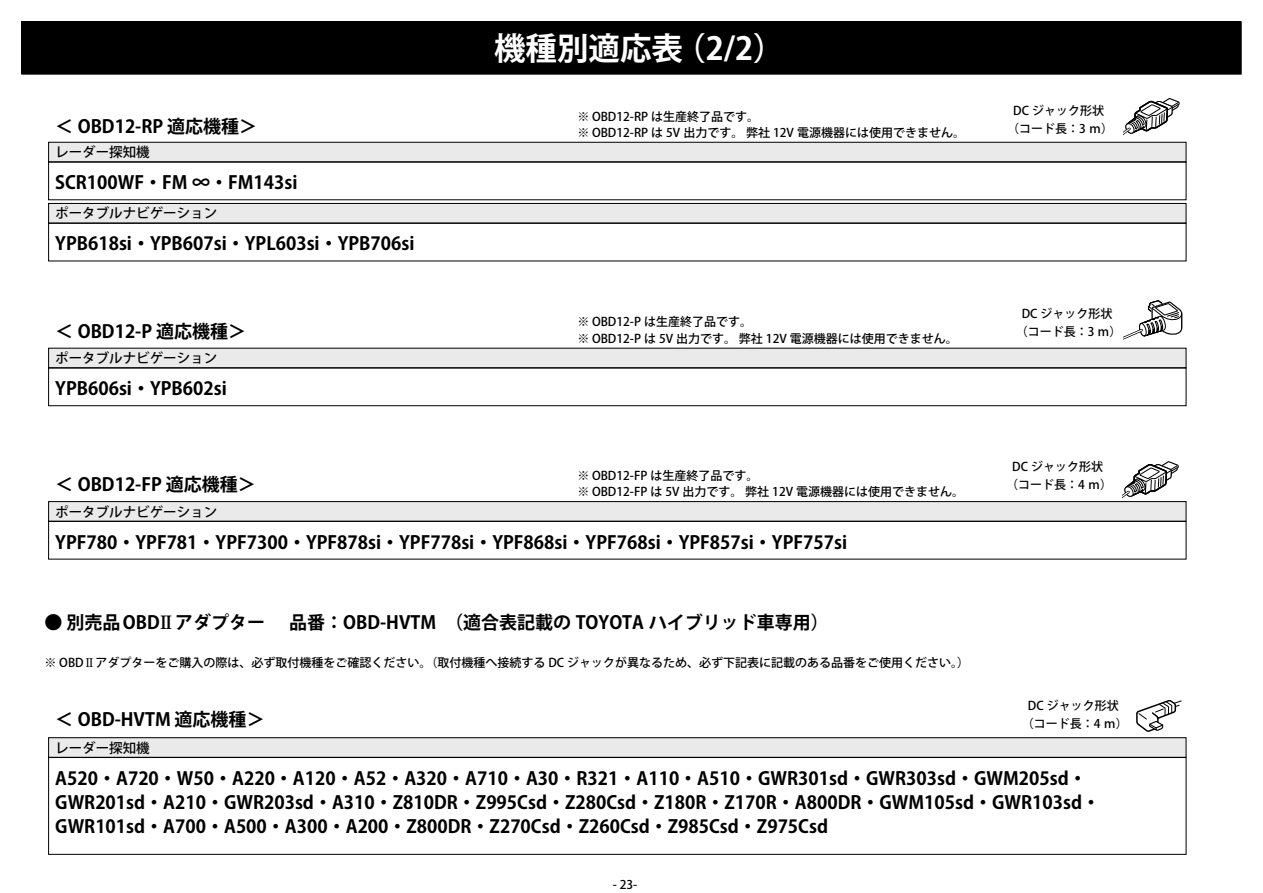
<style>
.page{position:relative;width:1263px;height:893px;background:#fff}
.page>*{position:absolute;margin:0;border:0;box-sizing:border-box;transform-origin:0 0}
.t1{font:700 31.5px "Koz Go Pro";color:#fff}
.t2{font:700 18px/24px "Koz Go Pro";color:#000}
.t3{font:500 13.5px "Koz Go Pro";color:#000}
.t4{font:500 12px/18px "Koz Go Pro";color:#000;text-align:center}
.s1{font-family:"Koz Min Pro"}
</style>
<div class="page">
<div style="left:22px;top:22px;width:1219px;height:52px;background:#000"></div>
<div style="left:21px;top:21px;width:1221px;height:54px;border:1px solid #000"></div>
<div style="left:49px;top:738px;width:1137px;height:19px;background:#eaeaea"></div>
<div style="left:48px;top:737px;width:1138px;height:21px;border:1px solid #000"></div>
<div style="left:48px;top:757px;width:1138px;height:98px;border:1px solid #000"></div>
<svg style="left:1136px;top:700px;width:46px;height:32px"></svg>
<div style="left:49px;top:348px;width:1137px;height:20px;background:#eaeaea"></div>
<div style="left:48px;top:348px;width:1138px;height:20px;border:1px solid #000"></div>
<div style="left:48px;top:368px;width:1138px;height:38px;border:1px solid #000"></div>
<svg style="left:1124px;top:300px;width:59px;height:48px"></svg>
<div style="left:49px;top:502px;width:1137px;height:19px;background:#eaeaea"></div>
<div style="left:48px;top:501px;width:1138px;height:21px;border:1px solid #000"></div>
<div style="left:48px;top:521px;width:1138px;height:38px;border:1px solid #000"></div>
<svg style="left:1123px;top:461px;width:56px;height:37px"></svg>
<div style="left:49px;top:142px;width:1137px;height:20px;background:#eaeaea"></div>
<div style="left:48px;top:142px;width:1138px;height:20px;border:1px solid #000"></div>
<div style="left:49px;top:203px;width:1137px;height:20px;background:#eaeaea"></div>
<div style="left:48px;top:203px;width:1138px;height:20px;border:1px solid #000"></div>
<div style="left:48px;top:223px;width:1138px;height:38px;border:1px solid #000"></div>
<svg style="left:1124px;top:98px;width:56px;height:37px"></svg>
<p class="t2" style="left:55px;top:116px;width:203px">＜ OBD12-RP 適応機種＞</p>
<p class="t3" style="left:55px;top:144px;width:96px">レーダー探知機</p>
<p class="t2" style="left:55px;top:172px;width:244px">SCR100WF・FM ∞・FM143si</p>
<p class="t3" style="left:55px;top:205px;width:164px">ポータブルナビゲーション</p>
<p class="t2" style="left:55px;top:233px;width:361px">YPB618si・YPB607si・YPL603si・YPB706si</p>
<p class="t2" style="left:55px;top:321px;width:192px">＜ OBD12-P 適応機種＞</p>
<p class="t3" style="left:55px;top:349px;width:164px">ポータブルナビゲーション</p>
<p class="t2" style="left:55px;top:378px;width:173px">YPB606si・YPB602si</p>
<h1 class="t1" style="left:494px;top:28px;width:190px">機種別適応表</h1>
<h1 class="t1" style="left:674px;top:28px;width:112px">)2/2(</h1>
<p class="t4" style="left:577px;top:109px;width:183px">※ OBD12-RP は生産終了品です。</p>
<p class="t4" style="left:577px;top:124px;width:389px">※ OBD12-RP は V5 出力です。弊社 12V 電源機器には使用できません。</p>
<p class="t4" style="left:577px;top:313px;width:176px">※ OBD12-P は生産終了品です。</p>
<p class="t4" style="left:577px;top:330px;width:382px">※ OBD12-P は V5 出力です。弊社 12V 電源機器には使用できません。</p>
<p class="t4" style="left:577px;top:467px;width:183px">※ OBD12-FP は生産終了品です。</p>
<p class="t2" style="left:55px;top:474px;width:202px">＜ OBD12-FP 適応機種＞</p>
<p class="t3" style="left:55px;top:503px;width:164px">ポータブルナビゲーション</p>
<p class="t2" style="left:55px;top:531px;width:793px">YPF780・YPF781・YPF7300・YPF878si・YPF778si・YPF868si・YPF768si・YPF857si・YPF757si</p>
<p class="t4" style="left:577px;top:483px;width:388px">※ OBD12-FP は V5 出力です。弊社 12V 電源機器には使用できません。</p>
<p class="t2" style="left:45px;top:612px;width:222px">● 別売品OBD<span class="s1">Ⅱ</span>アダプター</p>
<p class="t4" style="left:45px;top:654px;width:926px">※ OBD<span class="s1">Ⅱ</span>アダプターをご購入の際は、必ず取付機種をご確認ください。（取付機種へ接続する DC ジャックが異なるため、必ず下記表に記載のある品番をご使用ください (。</p>
<p class="t2" style="left:289px;top:612px;width:541px">品番：OBD-HVTM　（適合表記載の TOYOTA ハイブリッド車専用(</p>
<p class="t4" style="left:1007px;top:102px;width:107px">DC ジャック形状（コード長：3 ｍ(</p>
<p class="t4" style="left:1016px;top:305px;width:107px">DC ジャック形状（コード長：3 ｍ(</p>
<p class="t4" style="left:1006px;top:459px;width:107px">DC ジャック形状（コード長：4 ｍ(</p>
<p class="t4" style="left:1022px;top:698px;width:107px">DC ジャック形状（コード長：4 ｍ(</p>
<p class="t2" style="left:55px;top:709px;width:211px">＜ OBD-HVTM 適応機種&lt;</p>
<p class="t3" style="left:55px;top:739px;width:96px">レーダー探知機</p>
<p class="t2" style="left:55px;top:767px;width:1046px">A520・A720・W50・A220・A120・A52・A320・A710・A30・R321・A110・A510・GWR301sd・GWR303sd・GWM205sd・<br>GWR201sd・A210・GWR203sd・A310・Z810DR・Z995Csd・Z280Csd・Z180R・Z170R・A800DR・GWM105sd・GWR103sd・<br>GWR101sd・A700・A500・A300・A200・Z800DR・Z270Csd・Z260Csd・Z985Csd・Z975Csd</p>
<p class="t4" style="left:613px;top:877px;width:26px">- 23-</p>
</div>
